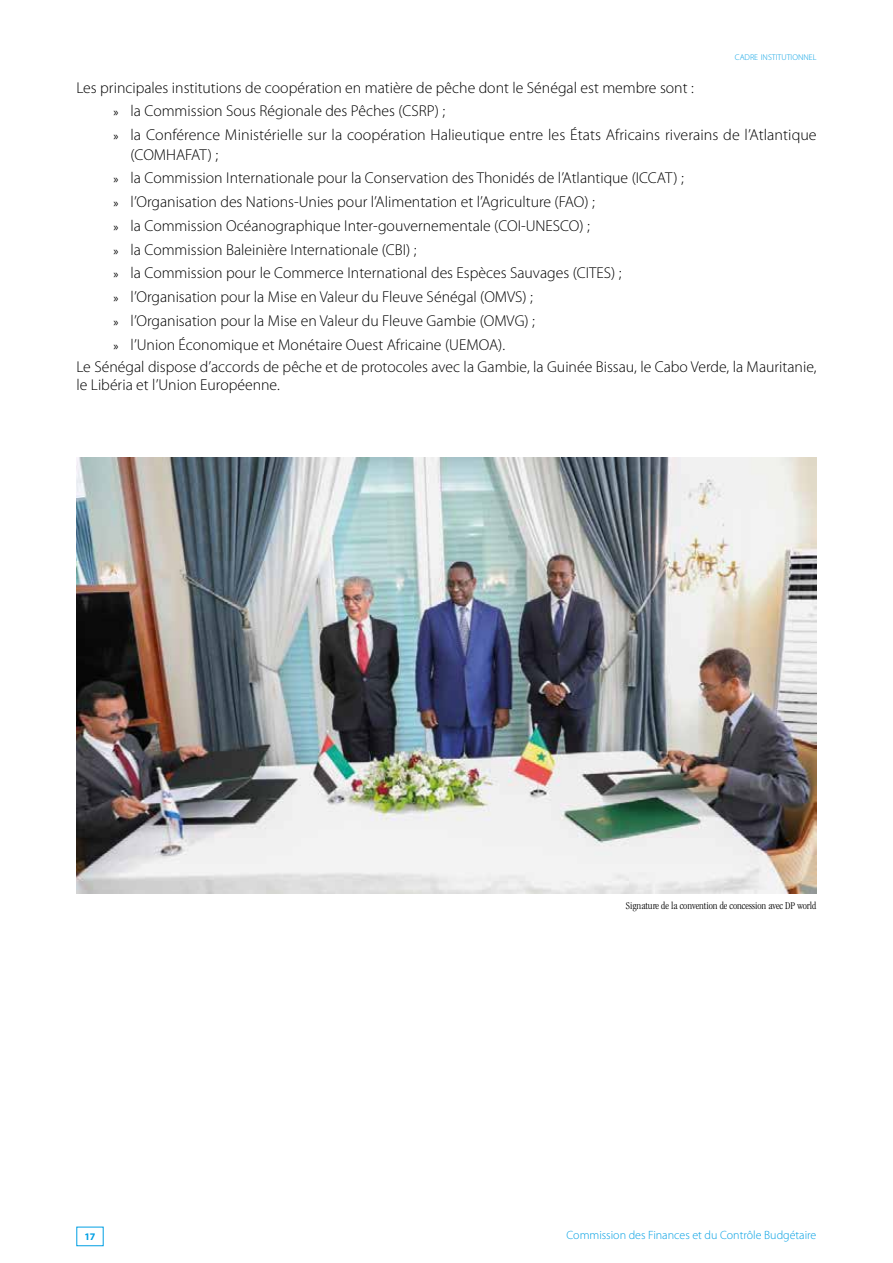
<style>
.page{position:relative;width:893px;height:1263px;background:#fff}
.page>*{position:absolute;margin:0;border:0;box-sizing:border-box;transform-origin:0 0}
.t1{font:300 15.75px/23.7px "Myriad Pro";color:#000}
.t2{font:300 12px "Myriad Pro";color:#009fe3}
.t3{font:300 condensed 10.65px "Garamond";color:#000}
.t4{font:700 10.2px "Myriad Pro";color:#009fe3}
.t5{font:300 8.4px "Myriad Pro";color:#009fe3}
.s1{font-weight:400;font-size:12px}
</style>
<div class="page">
<img style="left:77px;top:457px;width:739px;height:436px">
<p class="t5" style="left:735px;top:52px;width:83px">CADRE INSTITUTIONNEL</p>
<p class="t1" style="left:114px;top:76px;width:705px;text-indent:-37px">Les principales institutions de coopération en matière de pêche dont le Sénégal est membre sont :<br><span class="s1">»</span> la Commission Sous Régionale des Pêches (CSRP) ;<br><span class="s1">»</span> la Conférence Ministérielle sur la coopération Halieutique entre les États Africains riverains de l’Atlantique</p>
<p class="t1" style="left:131px;top:143px;width:89px">(COMHAFAT) ;</p>
<p class="t1" style="left:114px;top:167px;width:572px"><span class="s1">»</span> la Commission Internationale pour la Conservation des Thonidés de l’Atlantique (ICCAT) ;</p>
<p class="t1" style="left:114px;top:190px;width:483px"><span class="s1">»</span> l’Organisation des Nations-Unies pour l’Alimentation et l’Agriculture (FAO) ;</p>
<p class="t1" style="left:114px;top:214px;width:478px"><span class="s1">»</span> la Commission Océanographique Inter-gouvernementale (COI-UNESCO) ;</p>
<p class="t1" style="left:114px;top:238px;width:304px"><span class="s1">»</span> la Commission Baleinière Internationale (CBI) ;</p>
<p class="t1" style="left:114px;top:262px;width:509px"><span class="s1">»</span> la Commission pour le Commerce International des Espèces Sauvages (CITES) ;</p>
<p class="t1" style="left:114px;top:285px;width:421px"><span class="s1">»</span> l’Organisation pour la Mise en Valeur du Fleuve Sénégal (OMVS) ;</p>
<p class="t1" style="left:114px;top:309px;width:423px"><span class="s1">»</span> l’Organisation pour la Mise en Valeur du Fleuve Gambie (OMVG) ;</p>
<p class="t1" style="left:114px;top:333px;width:393px"><span class="s1">»</span> l’Union Économique et Monétaire Ouest Africaine (UEMOA).</p>
<p class="t1" style="left:77px;top:355px;width:741px">Le Sénégal dispose d’accords de pêche et de protocoles avec la Gambie, la Guinée Bissau, le Cabo Verde, la Mauritanie,</p>
<p class="t1" style="left:77px;top:373px;width:205px">le Libéria et l’Union Européenne.</p>
<p class="t4" style="left:84px;top:1231px;width:13px">17</p>
<p class="t3" style="left:626px;top:900px;width:192px">Signature de la convention de concession avec DP world</p>
<p class="t2" style="left:566px;top:1229px;width:251px">Commission des Finances et du Contrôle Budgétaire</p>
</div>
